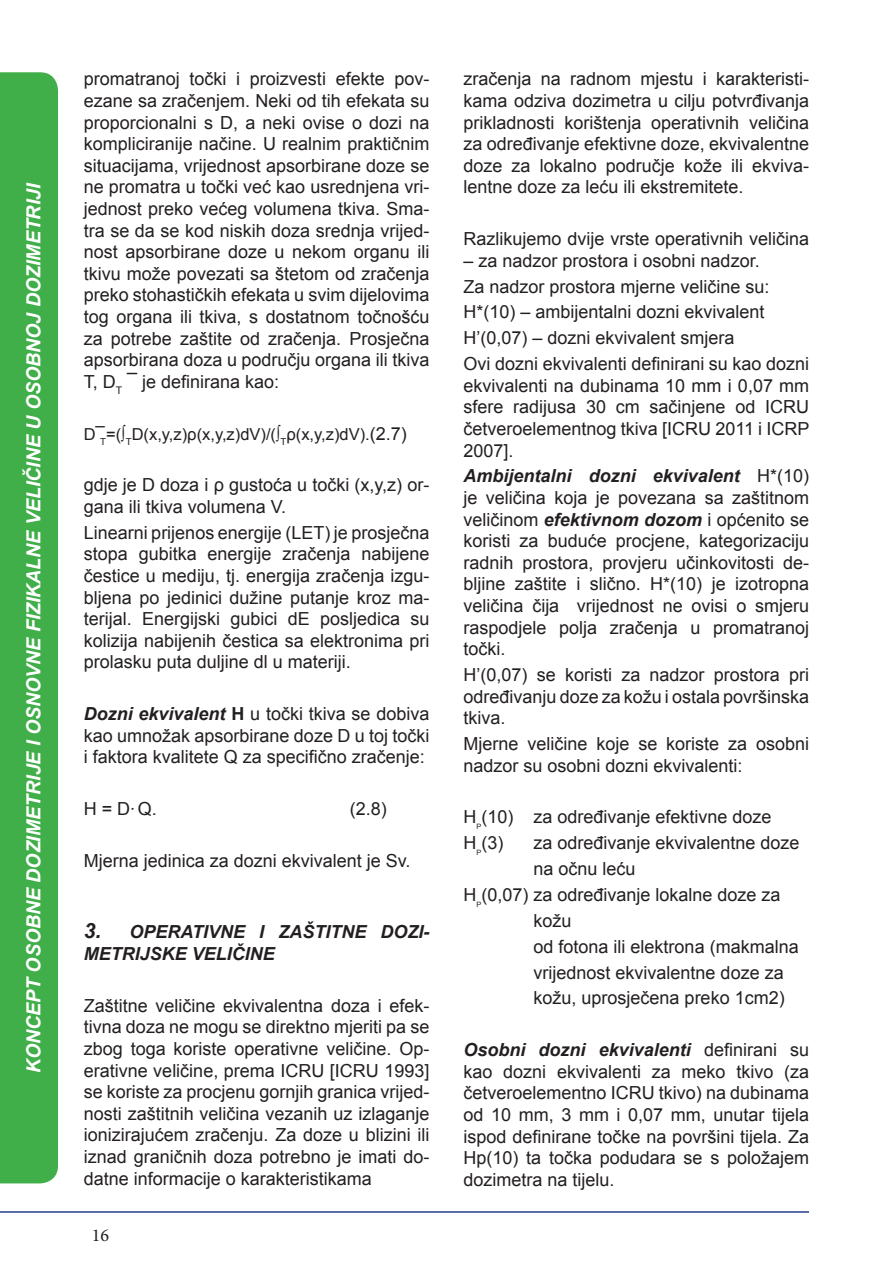
<style>
.page{position:relative;width:893px;height:1263px;background:#fff}
.page>*{position:absolute;margin:0;border:0;box-sizing:border-box;transform-origin:0 0}
.Heading_3{font:italic 700 19.5px "Arial";letter-spacing:-.005em;color:#fff}
.t1{font:18px/21.6px "Arial";color:#231f20;text-align:justify}
.t2{font:italic 700 18px/21.6px "Arial";color:#231f20}
.t3{font:18px "Minion Pro";color:#231f20}
.t4{font:16.5px "Arial";color:#231f20}
.t5{font:7.35px "Arial";color:#231f20}
.s1{font-size:18px}
.s2{font-weight:700;font-style:italic}
.s3{font-weight:700}
.s4{font-size:21px}
</style>
<div class="page">
<hr style="left:0;top:1211px;width:809px;height:2px;background:#253f8e">
<div style="left:0;top:72px;width:58px;height:1111px;background:#40ae49"></div>
<p class="Heading_3" style="left:21px;top:1073px;width:892px;rotate:-90deg">KONCEPT OSOBNE DOZIMETRIJE I OSNOVNE FIZIKALNE VELIČINE U OSOBNOJ DOZIMETRIJI</p>
<p class="t1" style="left:84px;top:68px;width:347px">promatranoj točki i proizvesti efekte pov&shy;ezane sa zračenjem. Neki od tih efekata su proporcionalni s D, a neki ovise o dozi na kompliciranije načine. U realnim praktičnim situacijama, vrijednost apsorbirane doze se ne promatra u točki već kao usrednjena vri&shy;jednost preko većeg volumena tkiva. Sma&shy;tra se da se kod niskih doza srednja vrijed&shy;nost apsorbirane doze u nekom organu ili tkivu može povezati sa štetom od zračenja preko stohastičkih efekata u svim dijelovima tog organa ili tkiva, s dostatnom točnošću za potrebe zaštite od zračenja. Prosječna apsorbirana doza u području organa ili tkiva T, D<sub>T</sub> ̅je definirana kao:</p>
<p class="t4" style="left:84px;top:423px;width:325px">D ̅<sub>T</sub>=(∫<sub>T</sub>D(x,y,z)ρ(x,y,z)dV)/(∫<sub>T</sub>ρ(x,y,z)dV).<span class="s1">(2.7)</span></p>
<p class="t1" style="left:84px;top:474px;width:347px">gdje je D doza i ρ gustoća u točki (x,y,z) or&shy;gana ili tkiva volumena V.</p>
<p class="t1" style="left:84px;top:522px;width:347px">Linearni prijenos energije (LET) je prosječna stopa gubitka energije zračenja nabijene čestice u mediju, tj. energija zračenja izgu&shy;bljena po jedinici dužine putanje kroz ma&shy;terijal. Energijski gubici dE posljedica su kolizija nabijenih čestica sa elektronima pri prolasku puta duljine dl u materiji.</p>
<p class="t1" style="left:84px;top:703px;width:347px"><span class="s2">Dozni ekvivalent</span> <span class="s3">H</span> u točki tkiva se dobiva kao umnožak apsorbirane doze D u toj točki i faktora kvalitete Q za specifično zračenje:</p>
<p class="t1" style="left:84px;top:798px;width:75px">H = D∙Q.</p>
<p class="t1" style="left:350px;top:798px;width:39px">(2.8)</p>
<p class="t1" style="left:84px;top:850px;width:328px">Mjerna jedinica za dozni ekvivalent je Sv.</p>
<p class="t2" style="left:84px;top:922px;width:347px"><span class="s4">3.</span> OPERATIVNE I ZAŠTITNE DOZI-<br>METRIJSKE VELIČINE</p>
<p class="t1" style="left:84px;top:995px;width:347px">Zaštitne veličine ekvivalentna doza i efek&shy;tivna doza ne mogu se direktno mjeriti pa se zbog toga koriste operativne veličine. Op&shy;erativne veličine, prema ICRU [ICRU 1993] se koriste za procjenu gornjih granica vrijed&shy;nosti zaštitnih veličina vezanih uz izlaganje ionizirajućem zračenju. Za doze u blizini ili iznad graničnih doza potrebno je imati do&shy;datne informacije o karakteristikama</p>
<p class="t3" style="left:92px;top:1223px;width:19px">16</p>
<p class="t1" style="left:463px;top:68px;width:347px">zračenja na radnom mjestu i karakteristi&shy;kama odziva dozimetra u cilju potvrđivanja prikladnosti korištenja operativnih veličina za određivanje efektivne doze, ekvivalentne doze za lokalno područje kože ili ekviva&shy;lentne doze za leću ili ekstremitete.</p>
<p class="t1" style="left:463px;top:228px;width:347px">Razlikujemo dvije vrste operativnih veličina</p>
<p class="t1" style="left:463px;top:250px;width:298px">– za nadzor prostora i osobni nadzor.</p>
<p class="t1" style="left:463px;top:276px;width:308px">Za nadzor prostora mjerne veličine su:</p>
<p class="t1" style="left:463px;top:301px;width:303px">H*(10) – ambijentalni dozni ekvivalent</p>
<p class="t1" style="left:463px;top:327px;width:273px">H’(0,07) – dozni ekvivalent smjera</p>
<p class="t1" style="left:463px;top:353px;width:348px">Ovi dozni ekvivalenti definirani su kao dozni ekvivalenti na dubinama 10 mm i 0,07 mm sfere radijusa 30 cm sačinjene od ICRU četveroelementnog tkiva [ICRU 2011 i ICRP 2007].</p>
<p class="t1" style="left:463px;top:465px;width:347px"><span class="s2">Ambijentalni dozni ekvivalent</span> H*(10) je veličina koja je povezana sa zaštitnom veličinom <span class="s2">efektivnom dozom</span> i općenito se koristi za buduće procjene, kategorizaciju radnih prostora, provjeru učinkovitosti de&shy;bljine zaštite i slično. H*(10) je izotropna veličina čija vrijednost ne ovisi o smjeru raspodjele polja zračenja u promatranoj točki.</p>
<p class="t1" style="left:463px;top:664px;width:347px">H’(0,07) se koristi za nadzor prostora pri određivanju doze za kožu i ostala površinska tkiva.</p>
<p class="t1" style="left:463px;top:733px;width:347px">Mjerne veličine koje se koriste za osobni nadzor su osobni dozni ekvivalenti:</p>
<p class="t1" style="left:463px;top:806px;width:310px">H (10) za određivanje efektivne doze</p>
<p class="t5" style="left:476px;top:822px;width:6px">p</p>
<p class="t1" style="left:463px;top:832px;width:338px">H (3) za određivanje ekvivalentne doze</p>
<p class="t5" style="left:476px;top:848px;width:6px">p</p>
<p class="t1" style="left:534px;top:858px;width:104px">na očnu leću</p>
<p class="t1" style="left:463px;top:884px;width:319px">H (0,07) za određivanje lokalne doze za</p>
<p class="t5" style="left:476px;top:900px;width:6px">p</p>
<p class="t1" style="left:534px;top:910px;width:40px">kožu</p>
<p class="t1" style="left:534px;top:936px;width:267px">od fotona ili elektrona (makmalna</p>
<p class="t1" style="left:534px;top:962px;width:252px">vrijednost ekvivalentne doze za</p>
<p class="t1" style="left:534px;top:987px;width:253px">kožu, uprosječena preko 1cm2)</p>
<p class="t1" style="left:463px;top:1039px;width:347px"><span class="s2">Osobni dozni ekvivalenti</span> definirani su kao dozni ekvivalenti za meko tkivo (za četveroelementno ICRU tkivo) na dubinama od 10 mm, 3 mm i 0,07 mm, unutar tijela ispod definirane točke na površini tijela. Za Hp(10) ta točka podudara se s položajem dozimetra na tijelu.</p>
</div>
